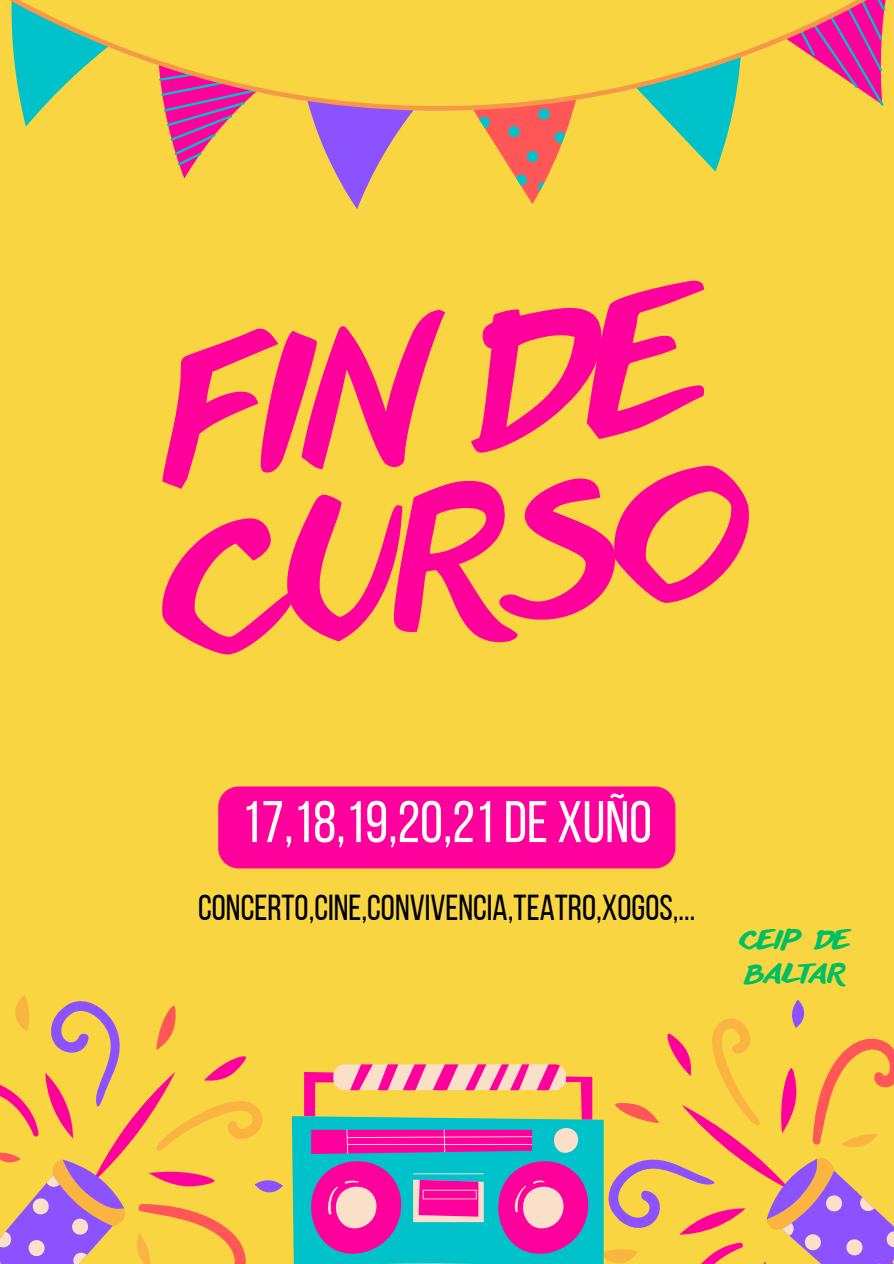
<style>
.page{position:relative;width:894px;height:1264px;background:#fff}
.page>*{position:absolute;margin:0;border:0;box-sizing:border-box;transform-origin:0 0}
.t1{font:180px/173.9px "Anothershabby";color:#ff009d}
.t2{font:58.5px "Bebas Neue";color:#fff}
.t3{font:36px "Bebas Neue";color:#000}
.t4{font:700 25.5px/34.8px "Another Shabby";color:#00bf63}
</style>
<div class="page">
<div style="left:0;top:0;width:893px;height:1263px;background:#f8d541"></div>
<svg style="left:0;top:995px;width:283px;height:268px"></svg>
<svg style="left:0;top:1174px;width:110px;height:89px"></svg>
<svg style="left:603px;top:1000px;width:290px;height:263px"></svg>
<svg style="left:781px;top:1173px;width:112px;height:90px"></svg>
<svg style="left:345px;top:191px;width:20px;height:18px"></svg>
<svg style="left:524px;top:191px;width:16px;height:13px"></svg>
<svg style="left:22px;top:111px;width:711px;height:80px"></svg>
<svg style="left:9px;top:0;width:877px;height:111px"></svg>
<svg style="left:294px;top:1064px;width:309px;height:199px"></svg>
<div style="left:218px;top:786px;width:457px;height:82px;background:#ff009d"></div>
<p class="t1" style="left:138px;top:356px;width:590px;rotate:-6deg">FIN DE<br>CURSO</p>
<h1 class="t2" style="left:241px;top:798px;width:412px">17,18,19,20,21DE XUÑO</h1>
<h2 class="t3" style="left:198px;top:893px;width:498px">CONCERTO,CINE,CONVIVENCIA,TEATRO,XOGOS,...</h2>
<h3 class="t4" style="left:739px;top:925px;width:112px">CEIP DE<br>BALTAR</h3>
</div>
